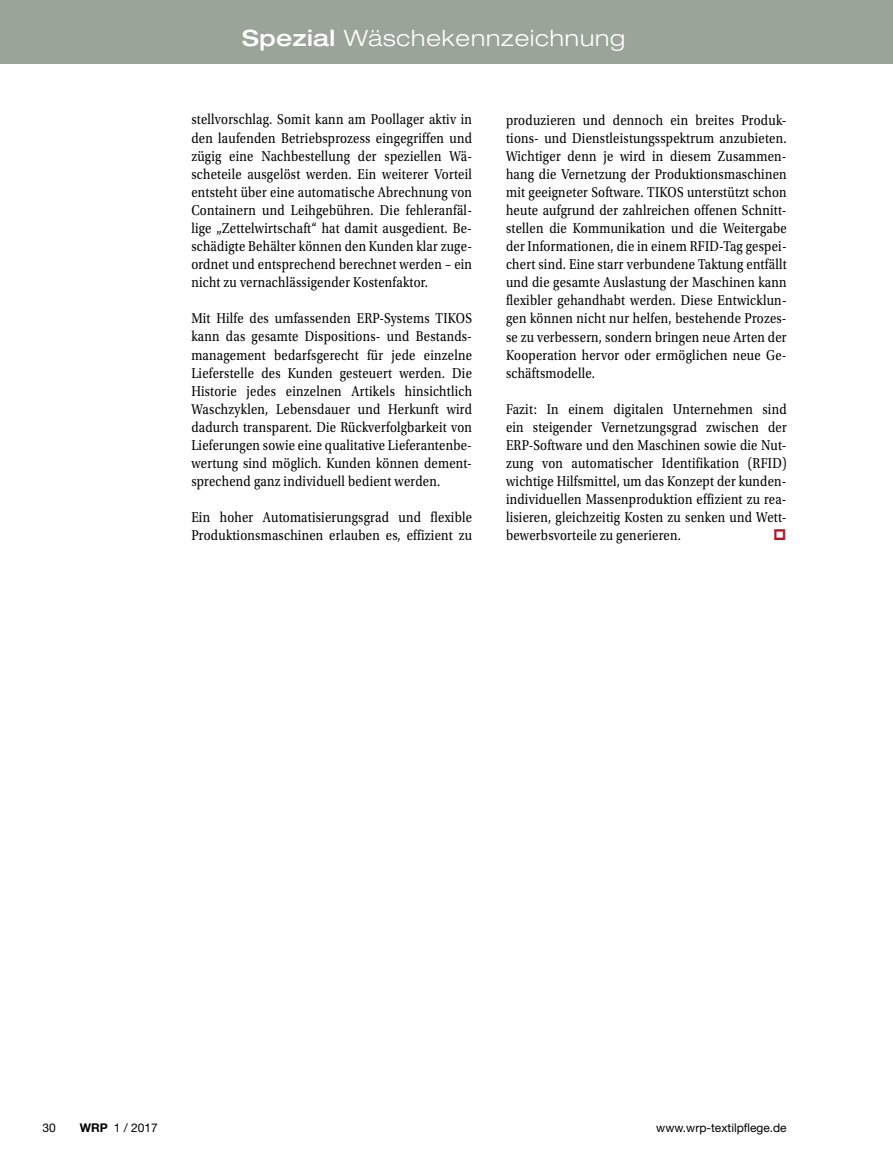
<style>
.page{position:relative;width:893px;height:1170px;background:#fff}
.page>*{position:absolute;margin:0;border:0;box-sizing:border-box;transform-origin:0 0}
.t1{font:300 expanded 22.5px "Helvetica Neue LT Std";letter-spacing:.04em;color:#fff}
.t2{font:15px/18.1px "Utopia Std";letter-spacing:.02em;color:#000;text-align:justify;scale:.85 1}
.t3{font:12px "Helvetica Neue LT Std";color:#000}
.s1{font-weight:500}
.s2{font-weight:700}
</style>
<div class="page">
<div style="left:0;top:0;width:893px;height:64px;background:#9ba499"></div>
<h1 class="t1" style="left:242px;top:24px;width:384px"><span class="s1">Spezial</span> Wäschekennzeichnung</h1>
<p class="t2" style="left:191px;top:111px;width:332px">stellvorschlag. Somit kann am Poollager aktiv in den laufenden Betriebsprozess eingegriffen und zügig eine Nachbestellung der speziellen Wä&shy;scheteile ausgelöst werden. Ein weiterer Vorteil entsteht über eine automatische Abrechnung von Containern und Leihgebühren. Die fehleranfäl&shy;lige „Zettelwirtschaft“ hat damit ausgedient. Be&shy;schädigte Behälter können den Kunden klar zuge&shy;ordnet und entsprechend berechnet werden – ein nicht zu vernachlässigender Kostenfaktor.</p>
<p class="t2" style="left:191px;top:310px;width:332px">Mit Hilfe des umfassenden ERP-Systems TIKOS kann das gesamte Dispositions- und Bestands&shy;management bedarfsgerecht für jede einzelne Lieferstelle des Kunden gesteuert werden. Die Historie jedes einzelnen Artikels hinsichtlich Waschzyklen, Lebensdauer und Herkunft wird dadurch transparent. Die Rückverfolgbarkeit von Lieferungen sowie eine qualitative Lieferantenbe&shy;wertung sind möglich. Kunden können dement&shy;sprechend ganz individuell bedient werden.</p>
<p class="t2" style="left:191px;top:508px;width:332px">Ein hoher Automatisierungsgrad und flexible<br>Produktionsmaschinen erlauben es, effizient zu</p>
<p class="t2" style="left:506px;top:111px;width:332px">produzieren und dennoch ein breites Produk&shy;tions- und Dienstleistungsspektrum anzubieten.<br>Wichtiger denn je wird in diesem Zusammen&shy;hang die Vernetzung der Produktionsmaschinen mit geeigneter Software. TIKOS unterstützt schon heute aufgrund der zahlreichen offenen Schnitt&shy;stellen die Kommunikation und die Weitergabe der Informationen, die in einem RFID-Tag gespei&shy;chert sind. Eine starr verbundene Taktung entfällt und die gesamte Auslastung der Maschinen kann flexibler gehandhabt werden. Diese Entwicklun&shy;gen können nicht nur helfen, bestehende Prozes&shy;se zu verbessern, sondern bringen neue Arten der Kooperation hervor oder ermöglichen neue Ge&shy;schäftsmodelle.</p>
<p class="t2" style="left:506px;top:400px;width:332px">Fazit: In einem digitalen Unternehmen sind ein steigender Vernetzungsgrad zwischen der ERP-Software und den Maschinen sowie die Nut&shy;zung von automatischer Identifikation (RFID) wichtige Hilfsmittel, um das Konzept der kunden&shy;individuellen Massenproduktion effizient zu rea&shy;lisieren, gleichzeitig Kosten zu senken und Wett&shy;bewerbsvorteile zu generieren.</p>
<p class="t3" style="left:43px;top:1120px;width:15px">30</p>
<p class="t3" style="left:80px;top:1120px;width:80px"><span class="s2">WRP</span> 1 / 2017</p>
<p class="t3" style="left:656px;top:1120px;width:132px">www.wrp-textilpflege.de</p>
</div>
